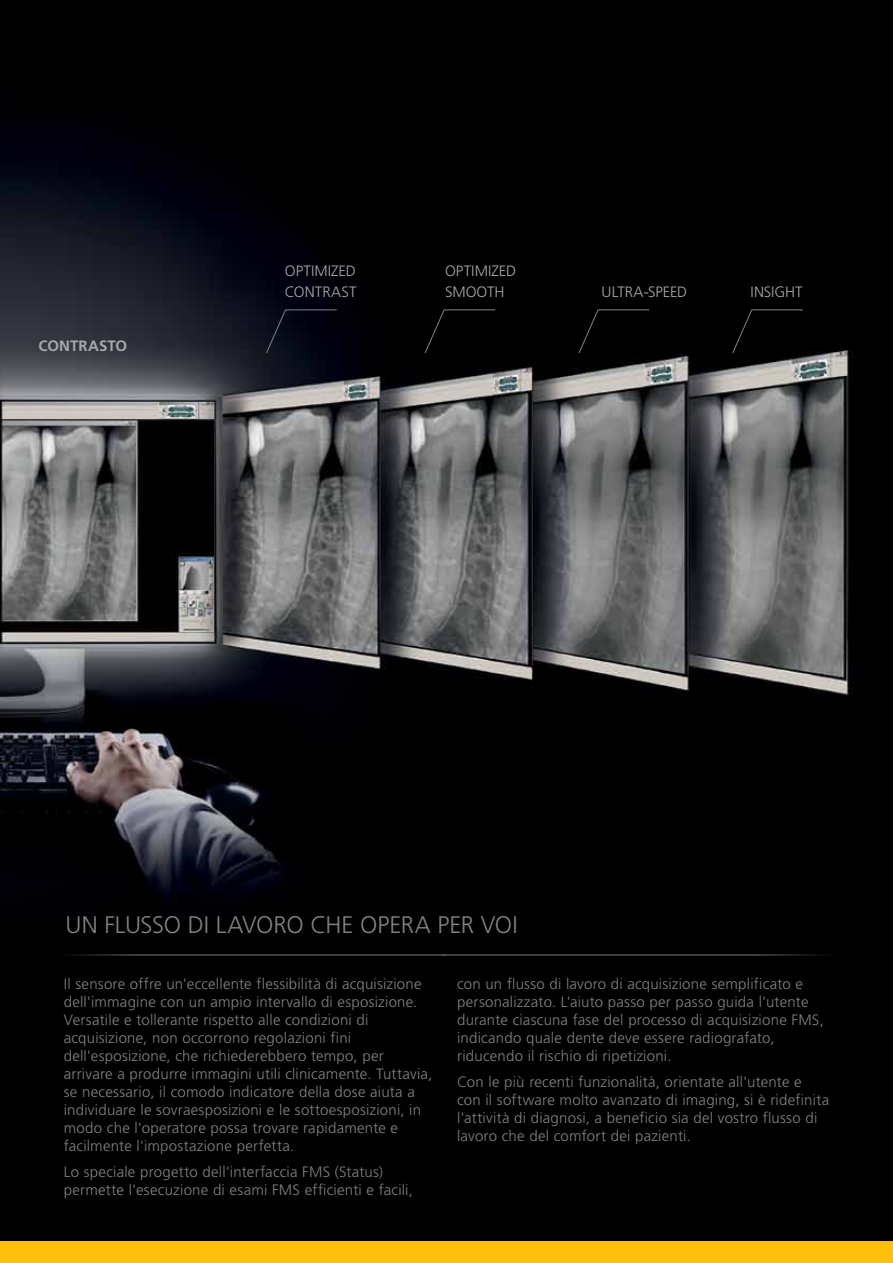
<style>
.page{position:relative;width:893px;height:1263px;background:#000}
.page>*{position:absolute;margin:0;border:0;box-sizing:border-box;transform-origin:0 0}
.t1{font:300 24px "Frutiger LT Std";letter-spacing:-.005em;color:#808285}
.t2{font:300 15px/18px "Frutiger LT Std";letter-spacing:.015em;color:#808285}
.t3{font:300 15px/21px "Frutiger LT Std";color:#a7a9ac}
.t4{font:700 15px "Frutiger LT Std";letter-spacing:.005em;color:#a7a9ac}
</style>
<div class="page">
<img style="left:0;top:127px;width:854px;height:829px">
<svg style="left:265px;top:309px;width:72px;height:45px"></svg>
<svg style="left:424px;top:309px;width:72px;height:45px"></svg>
<svg style="left:578px;top:309px;width:72px;height:45px"></svg>
<svg style="left:732px;top:309px;width:72px;height:45px"></svg>
<hr style="left:54px;top:954px;width:390px;height:1px;background:#808285">
<hr style="left:443px;top:954px;width:396px;height:1px;background:#808285">
<div style="left:0;top:1242px;width:893px;height:21px;background:#fec00f"></div>
<p class="t4" style="left:39px;top:337px;width:90px">CONTRASTO</p>
<p class="t3" style="left:285px;top:261px;width:73px">Optimized<br>Contrast</p>
<p class="t3" style="left:445px;top:261px;width:72px">Optimized<br>Smooth</p>
<p class="t3" style="left:602px;top:282px;width:87px">U ltra-speed</p>
<p class="t3" style="left:750px;top:282px;width:44px">INSIGHT</p>
<h1 class="t1" style="left:66px;top:911px;width:454px">U n flusso di lavoro che opera per voi</h1>
<p class="t2" style="left:64px;top:975px;width:370px">I l sensore offre un'eccellente flessibilità di acquisizione dell'immagine con un ampio intervallo di esposizione.<br>Versatile e tollerante rispetto alle condizioni di acquisizione, non occorrono regolazioni fini dell'esposizione, che richiederebbero tempo, per arrivare a produrre immagini utili clinicamente. Tuttavia, se necessario, il comodo indicatore della dose aiuta a individuare le sovraesposizioni e le sottoesposizioni, in modo che l'operatore possa trovare rapidamente e facilmente l'impostazione perfetta.</p>
<p class="t2" style="left:64px;top:1163px;width:249px">Lo speciale progetto dell'interfaccia FMS</p>
<p class="t2" style="left:335px;top:1163px;width:50px">(Status)</p>
<p class="t2" style="left:64px;top:1181px;width:218px">permette l'esecuzione di esami FMS</p>
<p class="t2" style="left:305px;top:1181px;width:110px">efficienti e facili,</p>
<p class="t2" style="left:457px;top:975px;width:353px">con un flusso di lavoro di acquisizione semplificato e personalizzato. L'aiuto passo per passo guida l'utente durante ciascuna fase del processo di acquisizione FMS</p>
<p class="t2" style="left:820px;top:1011px;width:6px">,</p>
<p class="t2" style="left:457px;top:1029px;width:319px">indicando quale dente deve essere radiografato, riducendo il rischio di ripetizioni.</p>
<p class="t2" style="left:457px;top:1073px;width:374px">Con le più recenti funzionalità, orientate all'utente e<br>con il software molto avanzato di imaging, si è ridefinita l'attività di diagnosi, a beneficio sia del vostro flusso di lavoro che del comfort dei pazienti.</p>
</div>
